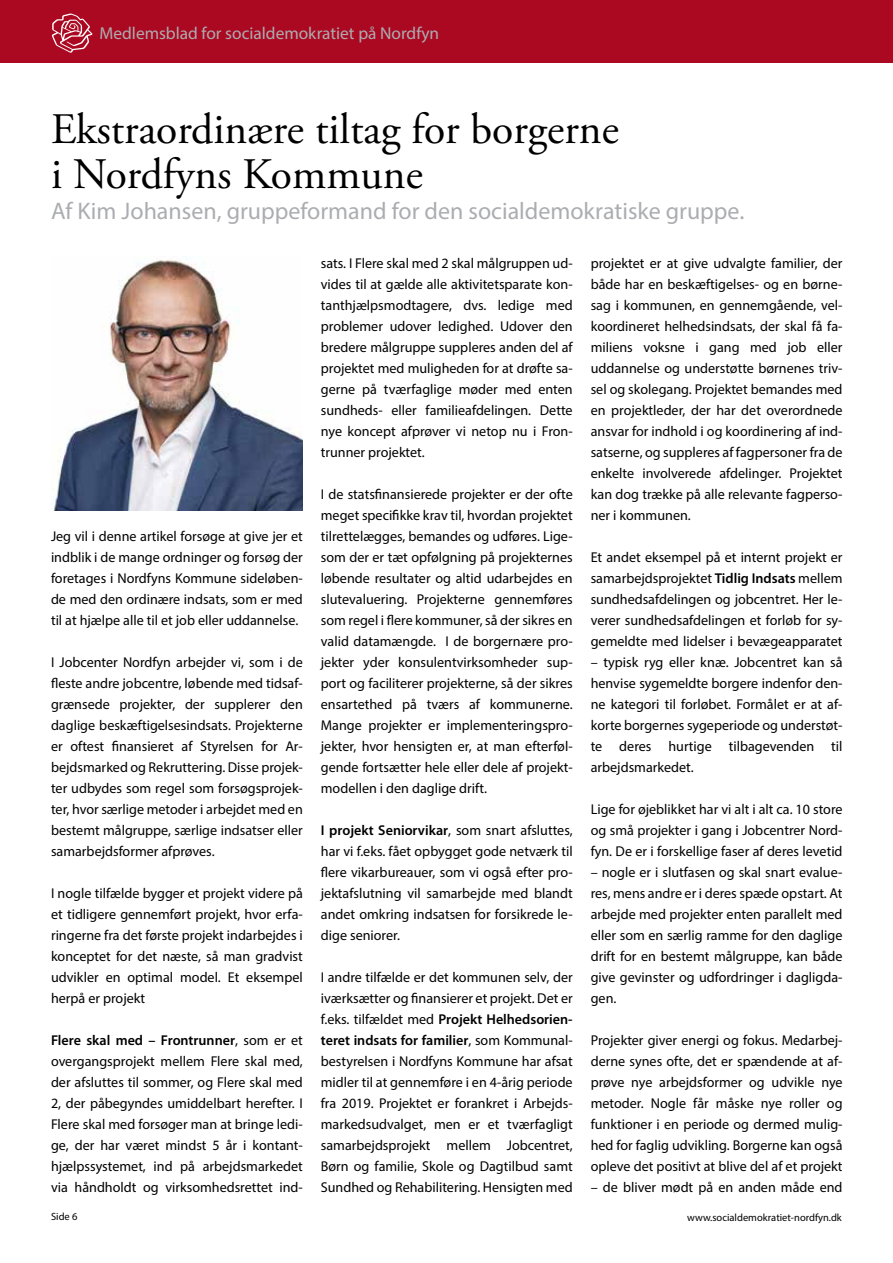
<style>
.page{position:relative;width:893px;height:1263px;background:#fff}
.page>*{position:absolute;margin:0;border:0;box-sizing:border-box;transform-origin:0 0}
.t1{font:43.5px/45px "Adobe Garamond Pro";color:#000}
.t2{font:24px "Myriad Pro";color:#acadb0}
.t3{font:17.25px "Myriad Pro";color:#acadb0}
.t4{font:14.25px/21px "Myriad Pro";color:#000;text-align:justify}
.t5{font:10.5px "Myriad Pro";color:#000}
.s1{font-weight:600}
</style>
<div class="page">
<div style="left:0;top:0;width:893px;height:62px;background:#ab0822"></div>
<svg style="left:52px;top:13px;width:40px;height:39px"></svg>
<img style="left:51px;top:260px;width:252px;height:250px">
<p class="t3" style="left:99px;top:22px;width:341px">Medlemsblad for socialdemokratiet på Nordfyn</p>
<h1 class="t1" style="left:51px;top:108px;width:569px">Ekstraordinære tiltag for borgerne i Nordfyns Kommune</h1>
<h2 class="t2" style="left:51px;top:196px;width:695px">Af Kim Johansen, gruppeformand for den socialdemokratiske gruppe.</h2>
<p class="t4" style="left:51px;top:525px;width:253px">Jeg vil i denne artikel forsøge at give jer et indblik i de mange ordninger og forsøg der foretages i Nordfyns Kommune sideløben&shy;de med den ordinære indsats, som er med til at hjælpe alle til et job eller uddannelse.</p>
<p class="t4" style="left:51px;top:651px;width:253px">I Jobcenter Nordfyn arbejder vi, som i de fleste andre jobcentre, løbende med tidsaf&shy;grænsede projekter, der supplerer den daglige beskæftigelsesindsats. Projekterne er oftest finansieret af Styrelsen for Ar&shy;bejdsmarked og Rekruttering. Disse projek&shy;ter udbydes som regel som forsøgsprojek&shy;ter, hvor særlige metoder i arbejdet med en bestemt målgruppe, særlige indsatser eller samarbejdsformer afprøves.</p>
<p class="t4" style="left:51px;top:882px;width:253px">I nogle tilfælde bygger et projekt videre på et tidligere gennemført projekt, hvor erfa&shy;ringerne fra det første projekt indarbejdes i konceptet for det næste, så man gradvist udvikler en optimal model. Et eksempel herpå er projekt</p>
<p class="t4" style="left:51px;top:1029px;width:253px"><span class="s1">Flere skal med – Frontrunner</span>, som er et overgangsprojekt mellem Flere skal med, der afsluttes til sommer, og Flere skal med 2, der påbegyndes umiddelbart herefter. I Flere skal med forsøger man at bringe ledi&shy;ge, der har været mindst 5 år i kontant&shy;hjælpssystemet, ind på arbejdsmarkedet via håndholdt og virksomhedsrettet ind-</p>
<p class="t5" style="left:51px;top:1210px;width:28px">Side 6</p>
<p class="t4" style="left:321px;top:252px;width:253px">sats. I Flere skal med 2 skal målgruppen ud&shy;vides til at gælde alle aktivitetsparate kon&shy;tanthjælpsmodtagere, dvs. ledige med problemer udover ledighed. Udover den bredere målgruppe suppleres anden del af projektet med muligheden for at drøfte sa&shy;gerne på tværfaglige møder med enten sundheds- eller familieafdelingen. Dette nye koncept afprøver vi netop nu i Fron&shy;trunner projektet.</p>
<p class="t4" style="left:321px;top:483px;width:253px">I de statsfinansierede projekter er der ofte meget specifikke krav til, hvordan projektet tilrettelægges, bemandes og udføres. Lige&shy;som der er tæt opfølgning på projekternes løbende resultater og altid udarbejdes en slutevaluering. Projekterne gennemføres som regel i flere kommuner, så der sikres en valid datamængde. I de borgernære pro&shy;jekter yder konsulentvirksomheder sup&shy;port og faciliterer projekterne, så der sikres ensartethed på tværs af kommunerne.<br>Mange projekter er implementeringspro&shy;jekter, hvor hensigten er, at man efterføl&shy;gende fortsætter hele eller dele af projekt&shy;modellen i den daglige drift.</p>
<p class="t4" style="left:321px;top:819px;width:253px"><span class="s1">I projekt Seniorvikar</span>, som snart afsluttes, har vi f.eks. fået opbygget gode netværk til flere vikarbureauer, som vi også efter pro&shy;jektafslutning vil samarbejde med blandt andet omkring indsatsen for forsikrede le&shy;dige seniorer.</p>
<p class="t4" style="left:321px;top:966px;width:253px">I andre tilfælde er det kommunen selv, der iværksætter og finansierer et projekt. Det er f.eks. tilfældet med <span class="s1">Projekt Helhedsorien&shy;teret indsats for familier</span>, som Kommunal&shy;bestyrelsen i Nordfyns Kommune har afsat midler til at gennemføre i en 4-årig periode fra 2019. Projektet er forankret i Arbejds&shy;markedsudvalget, men er et tværfagligt samarbejdsprojekt mellem Jobcentret, Børn og familie, Skole og Dagtilbud samt Sundhed og Rehabilitering. Hensigten med</p>
<p class="t4" style="left:591px;top:252px;width:253px">projektet er at give udvalgte familier, der både har en beskæftigelses- og en børne&shy;sag i kommunen, en gennemgående, vel&shy;koordineret helhedsindsats, der skal få fa&shy;miliens voksne i gang med job eller uddannelse og understøtte børnenes triv&shy;sel og skolegang. Projektet bemandes med en projektleder, der har det overordnede ansvar for indhold i og koordinering af ind&shy;satserne, og suppleres af fagpersoner fra de enkelte involverede afdelinger. Projektet kan dog trække på alle relevante fagperso&shy;ner i kommunen.</p>
<p class="t4" style="left:591px;top:546px;width:253px">Et andet eksempel på et internt projekt er samarbejdsprojektet <span class="s1">Tidlig Indsats</span> mellem sundhedsafdelingen og jobcentret. Her le&shy;verer sundhedsafdelingen et forløb for sy&shy;gemeldte med lidelser i bevægeapparatet</p>
<p class="t4" style="left:591px;top:651px;width:253px">– typisk ryg eller knæ. Jobcentret kan så henvise sygemeldte borgere indenfor den&shy;ne kategori til forløbet. Formålet er at af&shy;korte borgernes sygeperiode og understøt&shy;te deres hurtige tilbagevenden til arbejdsmarkedet.</p>
<p class="t4" style="left:591px;top:798px;width:253px">Lige for øjeblikket har vi alt i alt ca. 10 store og små projekter i gang i Jobcentrer Nord&shy;fyn. De er i forskellige faser af deres levetid</p>
<p class="t4" style="left:591px;top:861px;width:253px">– nogle er i slutfasen og skal snart evalue&shy;res, mens andre er i deres spæde opstart. At arbejde med projekter enten parallelt med eller som en særlig ramme for den daglige drift for en bestemt målgruppe, kan både give gevinster og udfordringer i dagligda&shy;gen.</p>
<p class="t4" style="left:591px;top:1029px;width:253px">Projekter giver energi og fokus. Medarbej&shy;derne synes ofte, det er spændende at af&shy;prøve nye arbejdsformer og udvikle nye metoder. Nogle får måske nye roller og funktioner i en periode og dermed mulig&shy;hed for faglig udvikling. Borgerne kan også opleve det positivt at blive del af et projekt</p>
<p class="t4" style="left:591px;top:1176px;width:253px">– de bliver mødt på en anden måde end</p>
<p class="t5" style="left:687px;top:1211px;width:156px">www.socialdemokratiet-nordfyn.dk</p>
</div>
